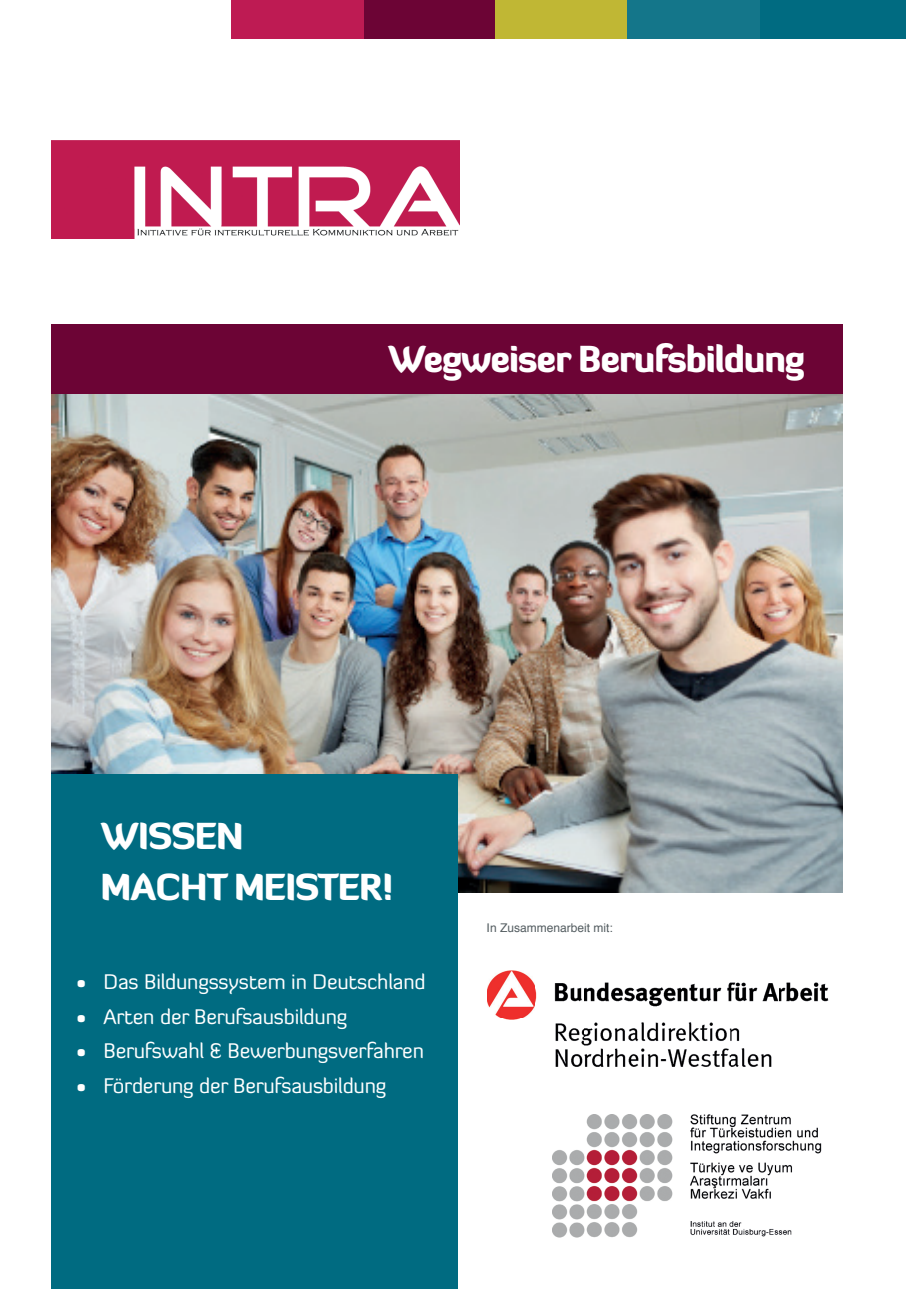
<style>
.page{position:relative;width:906px;height:1289px;background:#fff}
.page>*{position:absolute;margin:0;border:0;box-sizing:border-box;transform-origin:0 0}
.t1{font:900 36px/51px "Diavlo";letter-spacing:-.03em;color:#fff}
.t2{font:21px "Diavlo";letter-spacing:-.01em;color:#fff}
.t3{font:12px "Helvetica";color:#545d61}
</style>
<div class="page">
<img style="left:51px;top:394px;width:791px;height:498px">
<div style="left:51px;top:324px;width:791px;height:70px;background:#6c0435"></div>
<div style="left:759px;top:0;width:147px;height:38px;background:#006b81"></div>
<div style="left:363px;top:0;width:133px;height:38px;background:#6c0435"></div>
<div style="left:495px;top:0;width:133px;height:38px;background:#c0b734"></div>
<div style="left:627px;top:0;width:133px;height:38px;background:#14768a"></div>
<div style="left:231px;top:0;width:132px;height:38px;background:#be1b53"></div>
<img style="left:487px;top:970px;width:342px;height:96px">
<img style="left:552px;top:1114px;width:270px;height:123px">
<img style="left:51px;top:140px;width:408px;height:98px">
<div style="left:51px;top:774px;width:406px;height:514px;background:#006b81"></div>
<h1 class="t1" style="left:388px;top:332px;width:419px">Wegweiser Berufsbildung</h1>
<h1 class="t1" style="left:101px;top:810px;width:294px">WISSEN<br>MACHT MEISTER!</h1>
<p class="t2" style="left:77px;top:968px;width:350px">• Das Bildungssystem in Deutschland</p>
<p class="t2" style="left:77px;top:1003px;width:272px">• Arten der Berufsausbildung</p>
<p class="t2" style="left:77px;top:1037px;width:349px">• Berufswahl &amp; Bewerbungsverfahren</p>
<p class="t2" style="left:77px;top:1072px;width:311px">• Förderung der Berufsausbildung</p>
<p class="t3" style="left:486px;top:918px;width:128px">In Zusammenarbeit mit:</p>
</div>
